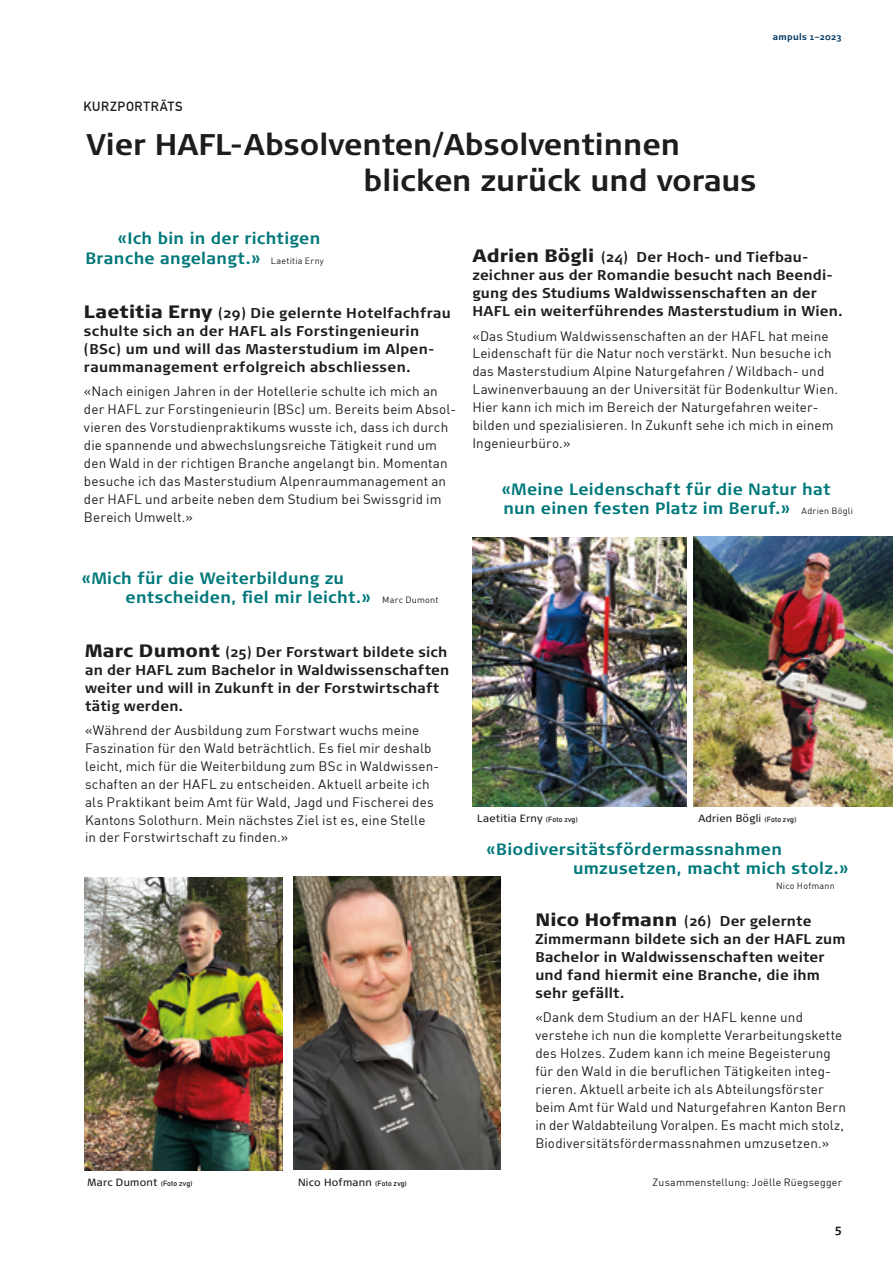
<style>
.page{position:relative;width:893px;height:1263px;background:#fff}
.page>*{position:absolute;margin:0;border:0;box-sizing:border-box;transform-origin:0 0}
.Titel_Artikel{font:700 29.85px/35.8px "Signa Pro";color:#1d1d1b}
.ZITAT_Schwerpunkt{font:700 16.5px/19.5px "Signa Pro";letter-spacing:.015em;color:#00787a}
.Txt_Schwerpunkt{font:700 14.25px/18px "Signa Pro";letter-spacing:.015em;color:#1d1d1b}
.Txt_Artikel{font:13.5px/18px "DIN";letter-spacing:.01em;color:#1d1d1b}
.Rubrik{font:13.2px "DIN Mittelschrift Alternate";letter-spacing:.055em;color:#1d1d1b}
.t1{font:700 12px "Signa Pro";color:#1d1d1b}
.Bildlegende{font:10.5px "Signa Pro";letter-spacing:.02em;color:#1d1d1b}
.AUTORIN{font:10.5px "DIN";letter-spacing:.02em;color:#1d1d1b}
.t2{font:700 9px "Signa Pro";letter-spacing:.04em;color:#003761}
.ZITAT_Schwerpunkt-2{font:9px "DIN";letter-spacing:.025em;color:#1d1d1b}
.s1{font-family:"DIN";font-weight:400;font-size:9px;color:#1d1d1b}
.s2{font-weight:900;font-size:18px}
.s3{font-family:"DIN Mittelschrift Alternate";font-size:7.5px}
</style>
<div class="page">
<img style="left:693px;top:537px;width:200px;height:270px">
<img style="left:472px;top:537px;width:215px;height:270px">
<img style="left:84px;top:877px;width:199px;height:293px">
<img style="left:294px;top:876px;width:207px;height:293px">
<p class="t2" style="left:773px;top:31px;width:70px">ampuls 1–2023</p>
<p class="Rubrik" style="left:83px;top:99px;width:101px">KURZPORTRÄTS</p>
<p class="Titel_Artikel" style="left:363px;top:125px;width:394px;text-indent:-277px">Vier HAFL-Absolventen/Absolventinnen blicken zurück und voraus</p>
<p class="ZITAT_Schwerpunkt" style="left:85px;top:228px;width:240px;text-align:right">«Ich bin in der richtigen<br>Branche angelangt.» <span class="s1">Laetitia Erny</span></p>
<p class="Txt_Schwerpunkt" style="left:84px;top:304px;width:368px"><span class="s2">Laetitia Erny</span> (29) Die gelernte Hotelfachfrau schulte sich an der HAFL als Forstingenieurin (BSc) um und will das Masterstudium im Alpen&shy;raummanagement erfolgreich abschliessen.</p>
<p class="Txt_Artikel" style="left:84px;top:382px;width:374px">«Nach einigen Jahren in der Hotellerie schulte ich mich an der HAFL zur Forstingenieurin (BSc) um. Bereits beim Absol&shy;vieren des Vorstudienpraktikums wusste ich, dass ich durch die spannende und abwechslungsreiche Tätigkeit rund um den Wald in der richtigen Branche angelangt bin. Momentan besuche ich das Masterstudium Alpenraummanagement an der HAFL und arbeite neben dem Studium bei Swissgrid im Bereich Umwelt.»</p>
<p class="Txt_Schwerpunkt" style="left:472px;top:248px;width:372px"><span class="s2">Adrien Bögli</span> (24) Der Hoch- und Tiefbau&shy;zeichner aus der Romandie besucht nach Beendi&shy;gung des Studiums Waldwissenschaften an der HAFL ein weiterführendes Masterstudium in Wien.</p>
<p class="Txt_Artikel" style="left:472px;top:326px;width:367px">«Das Studium Waldwissenschaften an der HAFL hat meine Leidenschaft für die Natur noch verstärkt. Nun besuche ich das Masterstudium Alpine Naturgefahren / Wildbach- und Lawinenverbauung an der Universität für Bodenkultur Wien.<br>Hier kann ich mich im Bereich der Naturgefahren weiter&shy;bilden und spezialisieren. In Zukunft sehe ich mich in einem Ingenieurbüro.»</p>
<p class="ZITAT_Schwerpunkt" style="left:501px;top:478px;width:353px">«Meine Leidenschaft für die Natur hat nun einen festen Platz im Beruf.» <span class="s1">Adrien Bögli</span></p>
<p class="ZITAT_Schwerpunkt" style="left:126px;top:567px;width:314px;text-indent:-44px">«Mich für die Weiterbildung zu entscheiden, fiel mir leicht.» <span class="s1">Marc Dumont</span></p>
<p class="Txt_Schwerpunkt" style="left:85px;top:642px;width:366px"><span class="s2">Marc Dumont</span> (25) Der Forstwart bildete sich an der HAFL zum Bachelor in Waldwissenschaften weiter und will in Zukunft in der Forstwirtschaft tätig werden.</p>
<p class="Txt_Artikel" style="left:85px;top:721px;width:356px">«Während der Ausbildung zum Forstwart wuchs meine Faszination für den Wald beträchtlich. Es fiel mir deshalb leicht, mich für die Weiterbildung zum BSc in Waldwissen&shy;schaften an der HAFL zu entscheiden. Aktuell arbeite ich als Praktikant beim Amt für Wald, Jagd und Fischerei des Kantons Solothurn. Mein nächstes Ziel ist es, eine Stelle in der Forstwirtschaft zu finden.»</p>
<p class="Bildlegende" style="left:88px;top:1175px;width:106px">Marc Dumont <span class="s3">(Foto zvg)</span></p>
<p class="Bildlegende" style="left:298px;top:1175px;width:110px">Nico Hofmann <span class="s3">(Foto zvg)</span></p>
<p class="Bildlegende" style="left:477px;top:811px;width:102px">Laetitia Erny <span class="s3">(Foto zvg)</span></p>
<p class="Bildlegende" style="left:698px;top:811px;width:99px">Adrien Bögli <span class="s3">(Foto zvg)</span></p>
<p class="ZITAT_Schwerpunkt" style="left:573px;top:839px;width:277px;text-indent:-87px">«Biodiversitätsfördermassnahmen umzusetzen, macht mich stolz.»</p>
<p class="ZITAT_Schwerpunkt-2" style="left:776px;top:880px;width:60px">Nico Hofmann</p>
<p class="Txt_Schwerpunkt" style="left:535px;top:911px;width:312px"><span class="s2">Nico Hofmann</span> (26) Der gelernte<br>Zimmermann bildete sich an der HAFL zum<br>Bachelor in Waldwissenschaften weiter und fand hiermit eine Branche, die ihm sehr gefällt.</p>
<p class="Txt_Artikel" style="left:535px;top:1008px;width:312px">«Dank dem Studium an der HAFL kenne und verstehe ich nun die komplette Verarbeitungskette des Holzes. Zudem kann ich meine Begeisterung für den Wald in die beruflichen Tätigkeiten integ&shy;rieren. Aktuell arbeite ich als Abteilungsförster beim Amt für Wald und Naturgefahren Kanton Bern in der Waldabteilung Voralpen. Es macht mich stolz, Biodiversitätsfördermassnahmen umzusetzen.»</p>
<p class="AUTORIN" style="left:653px;top:1175px;width:191px">Zusammenstellung: Joëlle Rüegsegger</p>
<p class="t1" style="left:835px;top:1221px;width:8px">5</p>
</div>
